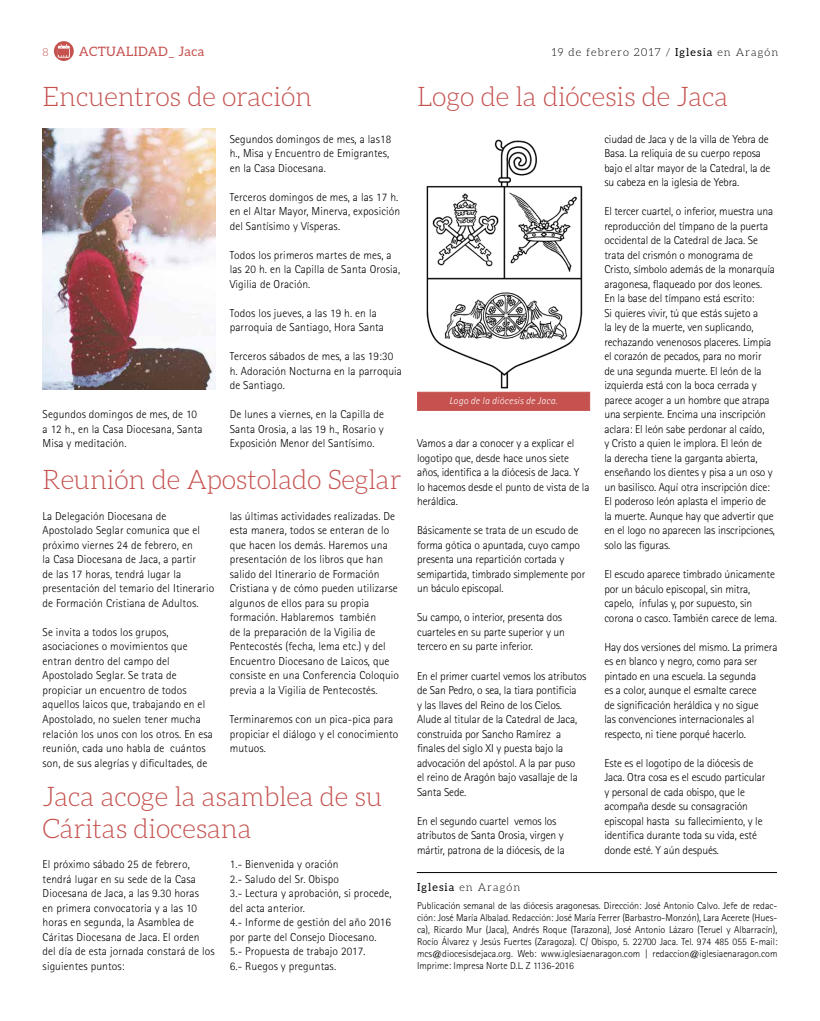
<style>
.page{position:relative;width:820px;height:1021px;background:#fff}
.page>*{position:absolute;margin:0;border:0;box-sizing:border-box;transform-origin:0 0}
.t1{font:300 27px/32.4px "Aleo";letter-spacing:-.005em;color:#c5524f}
.t2{font:13px "Aleo";letter-spacing:.025em;color:#c5524f}
.t3{font:300 11.5px/14.5px "Rotis Sans Serif";letter-spacing:-.01em;color:#000}
.t4{font:300 11.5px/14.5px "Rotis Sans Serif";letter-spacing:.01em;color:#000}
.t5{font:300 11px "Aleo";letter-spacing:.1em;color:#000}
.t6{font:300 11px "Aleo";color:#c5524f}
.t7{font:300 10px/12px "Rotis Sans Serif";color:#000;text-align:justify}
.t8{font:italic 300 10px "Rotis Sans Serif";letter-spacing:.025em;color:#fff}
.s1{font-weight:400}
</style>
<div class="page">
<svg style="left:54px;top:41px;width:20px;height:20px"></svg>
<hr style="left:416px;top:872px;width:360px;height:1px;background:#000">
<img style="left:426px;top:139px;width:157px;height:250px">
<div style="left:417px;top:392px;width:173px;height:19px;background:#c5524f;border:1px solid #c5524f"></div>
<img style="left:43px;top:128px;width:172px;height:261px">
<p class="t6" style="left:43px;top:46px;width:8px">8</p>
<p class="t2" style="left:79px;top:44px;width:127px">ACTUALIDAD_ Jaca</p>
<p class="t5" style="left:551px;top:46px;width:228px">19 de febrero 2017 / <span class="s1">Iglesia</span> en Aragón</p>
<h1 class="t1" style="left:43px;top:81px;width:271px">Encuentros de oración</h1>
<p class="t4" style="left:230px;top:131px;width:163px">Segundos domingos de mes, a las18 h., Misa y Encuentro de Emigrantes, en la Casa Diocesana.</p>
<p class="t4" style="left:230px;top:189px;width:172px">Terceros domingos de mes, a las 17 h. en el Altar Mayor, Minerva, exposición del Santísimo y Vísperas.</p>
<p class="t4" style="left:230px;top:247px;width:172px">Todos los primeros martes de mes, a las 20 h. en la Capilla de Santa Orosia,<br>Vigilia de Oración.</p>
<p class="t4" style="left:230px;top:305px;width:156px">Todos los jueves, a las 19 h. en la parroquia de Santiago, Hora Santa</p>
<p class="t4" style="left:230px;top:349px;width:174px">Terceros sábados de mes, a las 19:30 h. Adoración Nocturna en la parroquia de Santiago.</p>
<p class="t3" style="left:230px;top:407px;width:156px;text-align:justify">De lunes a viernes, en la Capilla de Santa Orosia, a las 19 h., Rosario y Exposición Menor del Santísimo.</p>
<p class="t4" style="left:43px;top:407px;width:161px">Segundos domingos de mes, de 10 a 12 h., en la Casa Diocesana, Santa<br>Misa y meditación.</p>
<h1 class="t1" style="left:43px;top:463px;width:360px">Reunión de Apostolado Seglar</h1>
<p class="t4" style="left:230px;top:508px;width:171px">las últimas actividades realizadas. De esta manera, todos se enteran de lo que hacen los demás. Haremos una presentación de los libros que han salido del Itinerario de Formación Cristiana y de cómo pueden utilizarse algunos de ellos para su propia formación. Hablaremos también<br>de la preparación de la Vigilia de Pentecostés (fecha, lema etc.) y del Encuentro Diocesano de Laicos, que consiste en una Conferencia Coloquio previa a la Vigilia de Pentecostés.</p>
<p class="t4" style="left:230px;top:712px;width:170px">Terminaremos con un pica-pica para propiciar el diálogo y el conocimiento mutuos.</p>
<p class="t4" style="left:43px;top:508px;width:173px">La Delegación Diocesana de Apostolado Seglar comunica que el próximo viernes 24 de febrero, en<br>la Casa Diocesana de Jaca, a partir<br>de las 17 horas, tendrá lugar la presentación del temario del Itinerario de Formación Cristiana de Adultos.</p>
<p class="t4" style="left:43px;top:624px;width:172px">Se invita a todos los grupos, asociaciones o movimientos que entran dentro del campo del Apostolado Seglar. Se trata de propiciar un encuentro de todos aquellos laicos que, trabajando en el Apostolado, no suelen tener mucha relación los unos con los otros. En esa reunión, cada uno habla de cuántos son, de sus alegrías y dificultades, de</p>
<h1 class="t1" style="left:43px;top:780px;width:341px">Jaca acoge la asamblea de su<br>Cáritas diocesana</h1>
<p class="t4" style="left:230px;top:856px;width:163px">1.- Bienvenida y oración<br>2.- Saludo del Sr. Obispo<br>3.- Lectura y aprobación, si procede, del acta anterior.<br>4.- Informe de gestión del año 2016 por parte del Consejo Diocesano.<br>5.- Propuesta de trabajo 2017.<br>6.- Ruegos y preguntas.</p>
<p class="t4" style="left:43px;top:857px;width:173px">El próximo sábado 25 de febrero, tendrá lugar en su sede de la Casa<br>Diocesana de Jaca, a las 9.30 horas<br>en primera convocatoria y a las 10 horas en segunda, la Asamblea de<br>Cáritas Diocesana de Jaca. El orden del día de esta jornada constará de los siguientes puntos:</p>
<h1 class="t1" style="left:417px;top:81px;width:312px">Logo de la diócesis de Jaca</h1>
<p class="t8" style="left:449px;top:394px;width:110px">Logo de la diócesis de Jaca.</p>
<p class="t3" style="left:417px;top:436px;width:174px">Vamos a dar a conocer y a explicar el logotipo que, desde hace unos siete años, identifica a la diócesis de Jaca. Y lo hacemos desde el punto de vista de la heráldica.</p>
<p class="t3" style="left:417px;top:523px;width:170px">Básicamente se trata de un escudo de forma gótica o apuntada, cuyo campo presenta una repartición cortada y semipartida, timbrado simplemente por un báculo episcopal.</p>
<p class="t3" style="left:417px;top:610px;width:149px">Su campo, o interior, presenta dos cuarteles en su parte superior y un tercero en su parte inferior.</p>
<p class="t3" style="left:417px;top:668px;width:171px">En el primer cuartel vemos los atributos de San Pedro, o sea, la tiara pontificia<br>y las llaves del Reino de los Cielos.<br>Alude al titular de la Catedral de Jaca, construida por Sancho Ramírez a finales del siglo XI y puesta bajo la advocación del apóstol. A la par puso<br>el reino de Aragón bajo vasallaje de la Santa Sede.</p>
<p class="t3" style="left:417px;top:813px;width:149px">En el segundo cuartel vemos los atributos de Santa Orosia, virgen y mártir, patrona de la diócesis, de la</p>
<p class="t3" style="left:604px;top:132px;width:167px">ciudad de Jaca y de la villa de Yebra de Basa. La reliquia de su cuerpo reposa bajo el altar mayor de la Catedral, la de su cabeza en la iglesia de Yebra.</p>
<p class="t3" style="left:604px;top:204px;width:172px">El tercer cuartel, o inferior, muestra una reproducción del tímpano de la puerta occidental de la Catedral de Jaca. Se trata del crismón o monograma de Cristo, símbolo además de la monarquía aragonesa, flaqueado por dos leones.<br>En la base del tímpano está escrito:<br>Si quieres vivir, tú que estás sujeto a<br>la ley de la muerte, ven suplicando, rechazando venenosos placeres. Limpia el corazón de pecados, para no morir<br>de una segunda muerte. El león de la izquierda está con la boca cerrada y parece acoger a un hombre que atrapa una serpiente. Encima una inscripción aclara: El león sabe perdonar al caído,<br>y Cristo a quien le implora. El león de<br>la derecha tiene la garganta abierta, enseñando los dientes y pisa a un oso y un basilisco. Aquí otra inscripción dice:<br>El poderoso león aplasta el imperio de la muerte. Aunque hay que advertir que en el logo no aparecen las inscripciones, solo las figuras.</p>
<p class="t3" style="left:604px;top:567px;width:174px">El escudo aparece timbrado únicamente por un báculo episcopal, sin mitra, capelo, ínfulas y, por supuesto, sin corona o casco. También carece de lema.</p>
<p class="t3" style="left:604px;top:639px;width:174px">Hay dos versiones del mismo. La primera es en blanco y negro, como para ser pintado en una escuela. La segunda<br>es a color, aunque el esmalte carece<br>de significación heráldica y no sigue<br>las convenciones internacionales al respecto, ni tiene porqué hacerlo.</p>
<p class="t3" style="left:604px;top:755px;width:163px">Este es el logotipo de la diócesis de Jaca. Otra cosa es el escudo particular y personal de cada obispo, que le acompaña desde su consagración episcopal hasta su fallecimiento, y le identifica durante toda su vida, esté donde esté. Y aún después.</p>
<p class="t5" style="left:417px;top:881px;width:105px"><span class="s1">Iglesia</span> en Aragón</p>
<p class="t7" style="left:417px;top:899px;width:362px">Publicación semanal de las diócesis aragonesas. Dirección: José Antonio Calvo. Jefe de redac&shy;ción: José María Albalad. Redacción: José María Ferrer (Barbastro-Monzón), Lara Acerete (Hues&shy;ca), Ricardo Mur (Jaca), Andrés Roque (Tarazona), José Antonio Lázaro (Teruel y Albarracín), Rocío Álvarez y Jesús Fuertes (Zaragoza). C/ Obispo, 5. 22700 Jaca. Tel. 974 485 055 E-mail: mcs@diocesisdejaca.org. Web: www.iglesiaenaragon.com | redaccion@iglesiaenaragon.com Imprime: Impresa Norte D.L. Z 1136-2016</p>
</div>
